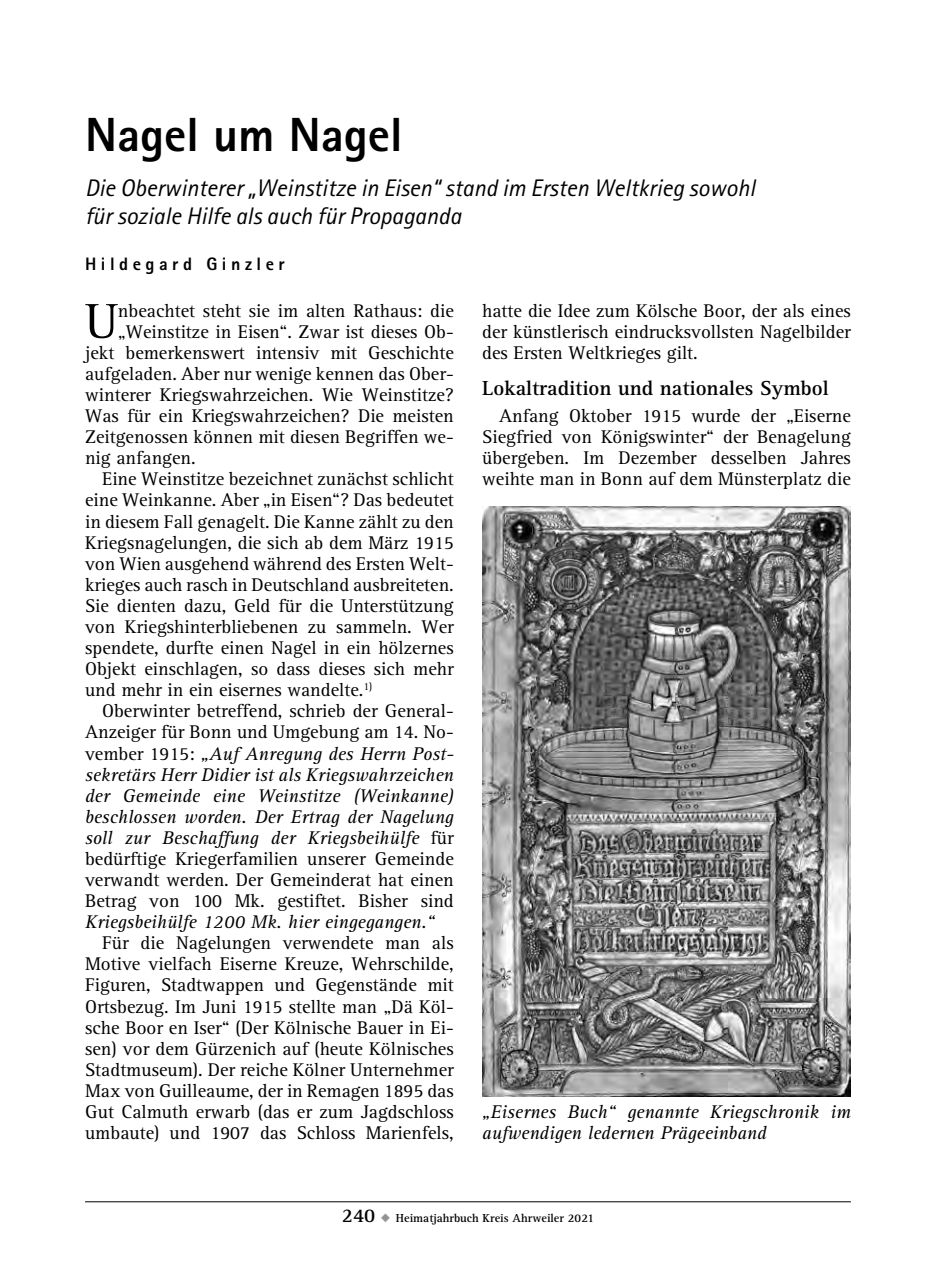
<style>
.page{position:relative;width:936px;height:1276px;background:#fff}
.page>*{position:absolute;margin:0;border:0;box-sizing:border-box;transform-origin:0 0}
.t1{font:50.6px "AT Rotis Serif";color:#000}
.t2{font:800 48px "Rotis Sans Serif";color:#000}
.t3{font:italic 24px/28px "Rotis Sans Serif";color:#000}
.t4{font:700 21px "AT Rotis Serif";color:#000}
.t5{font:19px/21px "AT Rotis Serif";color:#000;text-align:justify}
.t6{font:italic 19px/21px "AT Rotis Serif";color:#000}
.t7{font:800 18px "Rotis Sans Serif";letter-spacing:.25em;color:#000}
.t8{font:700 12px "AT Rotis Serif";color:#000}
.s1{font-style:normal}
.s2{font-size:20px}
.s3{color:#939393}
</style>
<div class="page">
<hr style="left:85px;top:1201px;width:765px;height:1px;background:#000">
<img style="left:482px;top:506px;width:368px;height:590px">
<h2 class="t2" style="left:85px;top:104px;width:319px">Nagel um Nagel</h2>
<p class="t3" style="left:85px;top:174px;width:671px">Die Oberwinterer „Weinstitze in Eisen“ stand im Ersten Weltkrieg sowohl für soziale Hilfe als auch für Propaganda</p>
<p class="t7" style="left:85px;top:253px;width:201px">Hildegard Ginzler</p>
<h1 class="t1" style="left:85px;top:292px;width:34px">U</h1>
<p class="t5" style="left:118px;top:300px;width:337px">nbeachtet steht sie im alten Rathaus: die</p>
<p class="t5" style="left:482px;top:300px;width:370px">hatte die Idee zum Kölsche Boor, der als eines der künstlerisch eindrucksvollsten Nagelbilder des Ersten Weltkrieges gilt.</p>
<p class="t4" style="left:482px;top:376px;width:348px">Lokaltradition und nationales Symbol</p>
<p class="t5" style="left:482px;top:406px;width:370px;text-indent:17px">Anfang Oktober 1915 wurde der „Eiserne Siegfried von Königswinter“ der Benagelung übergeben. Im Dezember desselben Jahres weihte man in Bonn auf dem Münsterplatz die</p>
<p class="t5" style="left:118px;top:321px;width:337px">„Weinstitze in Eisen“. Zwar ist dieses Ob-</p>
<p class="t5" style="left:85px;top:343px;width:370px">jekt bemerkenswert intensiv mit Geschichte</p>
<p class="t5" style="left:85px;top:364px;width:370px">aufgeladen. Aber nur wenige kennen das Ober-</p>
<p class="t5" style="left:85px;top:385px;width:370px">winterer Kriegswahrzeichen. Wie Weinstitze?</p>
<p class="t5" style="left:85px;top:406px;width:370px">Was für ein Kriegswahrzeichen? Die meisten</p>
<p class="t5" style="left:85px;top:427px;width:370px">Zeitgenossen können mit diesen Begriffen we-</p>
<p class="t5" style="left:85px;top:448px;width:112px">nig anfangen.</p>
<p class="t5" style="left:102px;top:469px;width:353px">Eine Weinstitze bezeichnet zunächst schlicht</p>
<p class="t5" style="left:85px;top:490px;width:370px">eine Weinkanne. Aber „in Eisen“? Das bedeutet</p>
<p class="t5" style="left:85px;top:511px;width:370px">in diesem Fall genagelt. Die Kanne zählt zu den</p>
<p class="t5" style="left:85px;top:532px;width:370px">Kriegsnagelungen, die sich ab dem März 1915</p>
<p class="t5" style="left:85px;top:553px;width:370px">von Wien ausgehend während des Ersten Welt-</p>
<p class="t5" style="left:85px;top:574px;width:370px">krieges auch rasch in Deutschland ausbreiteten.</p>
<p class="t5" style="left:85px;top:595px;width:370px">Sie dienten dazu, Geld für die Unterstützung</p>
<p class="t5" style="left:85px;top:616px;width:370px">von Kriegshinterbliebenen zu sammeln. Wer</p>
<p class="t5" style="left:85px;top:638px;width:370px">spendete, durfte einen Nagel in ein hölzernes</p>
<p class="t5" style="left:85px;top:659px;width:370px">Objekt einschlagen, so dass dieses sich mehr</p>
<p class="t5" style="left:85px;top:680px;width:289px">und mehr in ein eisernes wandelte.<sup>1)</sup></p>
<p class="t5" style="left:102px;top:701px;width:353px">Oberwinter betreffend, schrieb der General-</p>
<p class="t5" style="left:85px;top:722px;width:370px">Anzeiger für Bonn und Umgebung am 14. No-</p>
<p class="t6" style="left:85px;top:743px;width:370px"><span class="s1">vember 1915:</span> „Auf Anregung des Herrn Post-</p>
<p class="t6" style="left:85px;top:764px;width:370px">sekretärs Herr Didier ist als Kriegswahrzeichen</p>
<p class="t6" style="left:85px;top:785px;width:370px">der Gemeinde eine Weinstitze (Weinkanne)</p>
<p class="t6" style="left:85px;top:806px;width:370px">beschlossen worden. Der Ertrag der Nagelung</p>
<p class="t6" style="left:85px;top:827px;width:370px">soll zur Beschaffung der Kriegsbeihülfe <span class="s1">für</span></p>
<p class="t5" style="left:85px;top:848px;width:370px">bedürftige Kriegerfamilien unserer Gemeinde</p>
<p class="t5" style="left:85px;top:870px;width:370px">verwandt werden. Der Gemeinderat hat einen</p>
<p class="t5" style="left:85px;top:891px;width:370px">Betrag von 100 Mk. gestiftet. Bisher sind</p>
<p class="t6" style="left:85px;top:912px;width:351px">Kriegsbeihülfe 1200 Mk. hier eingegangen.“</p>
<p class="t5" style="left:85px;top:933px;width:370px;text-indent:17px">Für die Nagelungen verwendete man als Motive vielfach Eiserne Kreuze, Wehrschilde, Figuren, Stadtwappen und Gegenstände mit Ortsbezug. Im Juni 1915 stellte man „Dä Köl&shy;sche Boor en Iser“ (Der Kölnische Bauer in Ei&shy;sen) vor dem Gürzenich auf (heute Kölnisches Stadtmuseum). Der reiche Kölner Unternehmer Max von Guilleaume, der in Remagen 1895 das Gut Calmuth erwarb (das er zum Jagdschloss umbaute) und 1907 das Schloss Marienfels,</p>
<p class="t6" style="left:482px;top:1101px;width:370px">„Eisernes Buch“ genannte Kriegschronik im aufwendigen ledernen Prägeeinband</p>
<p class="t8" style="left:342px;top:1210px;width:253px"><span class="s2">240</span> <span class="s3">◆</span> Heimatjahrbuch Kreis Ahrweiler 2021</p>
</div>
